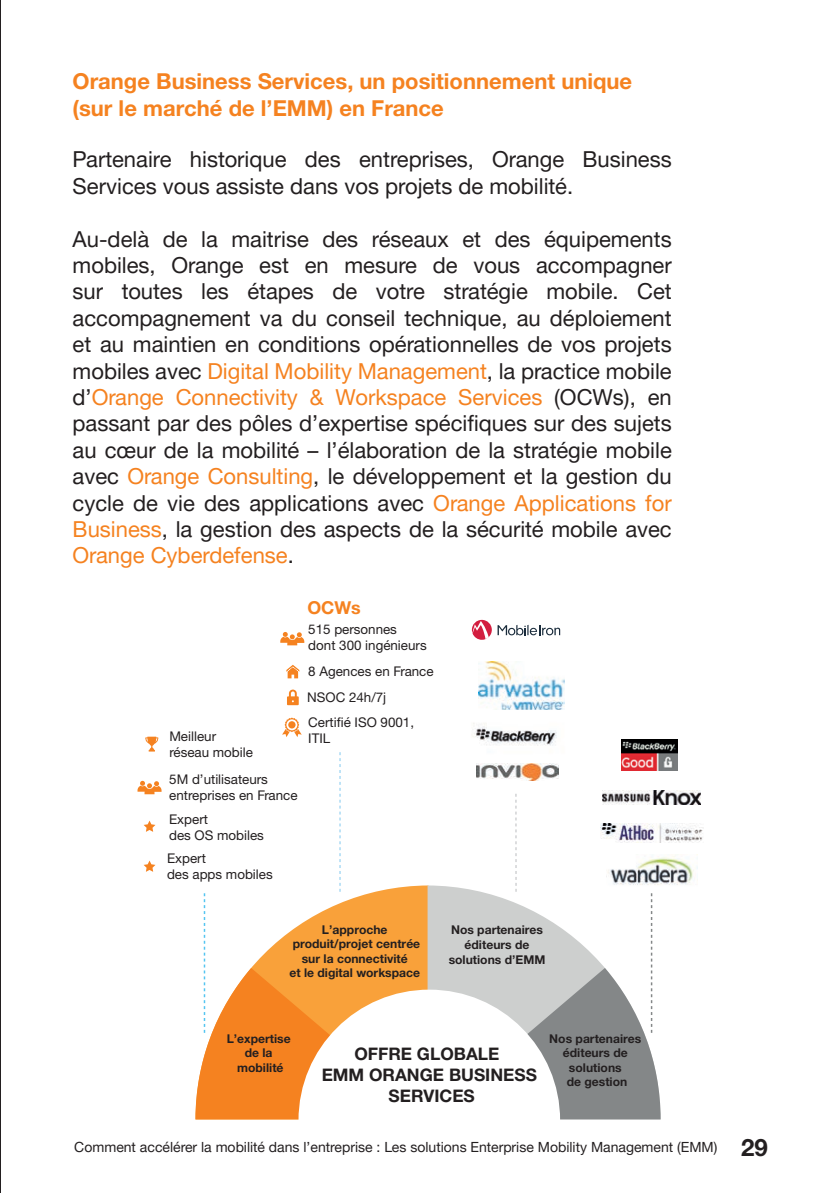
<style>
.page{position:relative;width:840px;height:1193px;background:#fff}
.page>*{position:absolute;margin:0;border:0;box-sizing:border-box;transform-origin:0 0}
.t1{font:22px/26.4px "Helvetica Neue";color:#231f20}
.t2{font:700 22px/26.4px "Helvetica Neue LT Pro";color:#f58220}
.t3{font:700 17.8px "Helvetica Neue LT Pro";color:#f58220}
.t4{font:700 17.4px/20.8px "Helvetica Neue LT Pro";color:#231f20;text-align:center}
.t5{font:14px "Helvetica Neue";color:#231f20}
.t6{font:13.4px/16px "Helvetica Neue";color:#231f20}
.t7{font:700 12.2px/14.6px "Helvetica Neue LT Pro";color:#231f20;text-align:center}
.s1{color:#f58220}
.s2{font-family:"Helvetica Neue LT Pro";font-weight:700;font-size:24px}
</style>
<div class="page">
<hr style="left:0;top:0;width:1px;height:1193px;background:#231f20">
<img style="left:472px;top:723px;width:85px;height:23px">
<svg style="left:195px;top:752px;width:465px;height:368px"></svg>
<svg style="left:282px;top:717px;width:20px;height:20px"></svg>
<svg style="left:286px;top:665px;width:13px;height:13px"></svg>
<svg style="left:137px;top:781px;width:24px;height:13px"></svg>
<svg style="left:145px;top:737px;width:13px;height:14px"></svg>
<svg style="left:144px;top:820px;width:11px;height:12px"></svg>
<svg style="left:144px;top:860px;width:11px;height:12px"></svg>
<svg style="left:280px;top:632px;width:24px;height:13px"></svg>
<svg style="left:287px;top:689px;width:12px;height:16px"></svg>
<img style="left:478px;top:661px;width:87px;height:49px">
<img style="left:600px;top:823px;width:103px;height:19px">
<img style="left:606px;top:854px;width:88px;height:33px">
<img style="left:602px;top:790px;width:99px;height:14px">
<svg style="left:472px;top:620px;width:88px;height:20px"></svg>
<img style="left:476px;top:763px;width:82px;height:19px">
<img style="left:622px;top:740px;width:55px;height:30px">
<p class="t2" style="left:73px;top:68px;width:561px">Orange Business Services, un positionnement unique (sur le marché de l’EMM) en France</p>
<p class="t1" style="left:73px;top:146px;width:600px">Partenaire historique des entreprises, Orange Business<br>Services vous assiste dans vos projets de mobilité.</p>
<p class="t1" style="left:73px;top:225px;width:600px;text-align:justify">Au-delà de la maitrise des réseaux et des équipements mobiles, Orange est en mesure de vous accompagner sur toutes les étapes de votre stratégie mobile. Cet accompagnement va du conseil technique, au déploiement et au maintien en conditions opérationnelles de vos projets mobiles avec <span class="s1">Digital Mobility Management</span>, la practice mobile d’<span class="s1">Orange Connectivity &amp; Workspace Services</span> (OCWs), en passant par des pôles d’expertise spécifiques sur des sujets au cœur de la mobilité – l’élaboration de la stratégie mobile avec <span class="s1">Orange Consulting</span>, le développement et la gestion du cycle de vie des applications avec <span class="s1">Orange Applications for Business</span>, la gestion des aspects de la sécurité mobile avec <span class="s1">Orange Cyberdefense</span>.</p>
<p class="t6" style="left:169px;top:728px;width:85px">Meilleur réseau mobile</p>
<p class="t6" style="left:169px;top:771px;width:130px">5M d’utilisateurs entreprises en France</p>
<p class="t6" style="left:169px;top:811px;width:96px">Expert<br>des OS mobiles</p>
<p class="t6" style="left:167px;top:850px;width:107px">Expert<br>des apps mobiles</p>
<p class="t3" style="left:307px;top:597px;width:55px">OCWs</p>
<p class="t6" style="left:308px;top:621px;width:120px">515 personnes dont 300 ingénieurs</p>
<p class="t6" style="left:307px;top:658px;width:128px;line-height:25.4px">8 Agences en France<br>NSOC 24h/7j<br>Certifié ISO 9001,</p>
<p class="t6" style="left:308px;top:730px;width:24px">ITIL</p>
<p class="t7" style="left:289px;top:921px;width:132px">L’approche produit/projet centrée sur la connectivité<br>et le digital workspace</p>
<p class="t7" style="left:448px;top:922px;width:98px">Nos partenaires éditeurs de solutions d’EMM</p>
<p class="t7" style="left:227px;top:1031px;width:65px">L’expertise de la mobilité</p>
<p class="t7" style="left:549px;top:1031px;width:94px">Nos partenaires éditeurs de solutions<br>de gestion</p>
<p class="t4" style="left:322px;top:1043px;width:217px">OFFRE GLOBALE<br>EMM ORANGE BUSINESS<br>SERVICES</p>
<p class="t5" style="left:74px;top:1139px;width:695px">Comment accélérer la mobilité dans l’entreprise : Les solutions Enterprise Mobility Management (EMM) <span class="s2">29</span></p>
</div>
